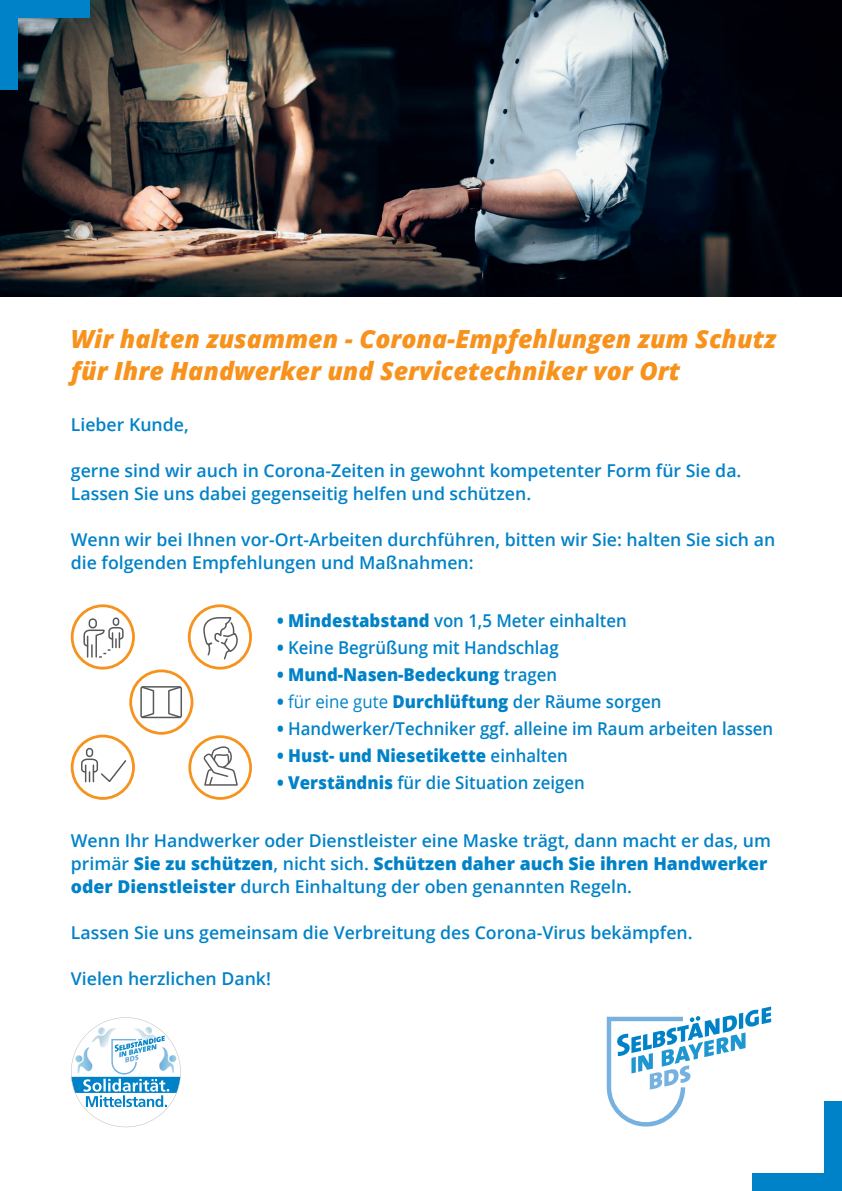
<style>
.page{position:relative;width:842px;height:1191px;background:#fff}
.page>*{position:absolute;margin:0;border:0;box-sizing:border-box;transform-origin:0 0}
.t1{font:italic 800 25px/32px "Open Sans";color:#f7931d}
.t2{font:600 17.7px/23px "Open Sans";color:#0082c8}
.t3{font:600 17.7px "Open Sans";color:#0082c8;scale:.95 1}
.t4{font:800 17.7px "Open Sans";color:#0082c8;scale:.95 1}
.s1{font-weight:800}
.s2{font-weight:600}
.s3{font-weight:400}
</style>
<div class="page">
<svg style="left:607px;top:1006px;width:164px;height:120px"></svg>
<div style="left:824px;top:1101px;width:18px;height:90px;background:#0082c8"></div>
<div style="left:753px;top:1173px;width:89px;height:18px;background:#0082c8"></div>
<svg style="left:71px;top:1017px;width:110px;height:110px"></svg>
<svg style="left:203px;top:617px;width:36px;height:43px"></svg>
<div style="left:188px;top:604px;width:64px;height:65px;border:3px solid #f7931d;border-radius:50%"></div>
<div style="left:129px;top:669px;width:64px;height:65px;border:3px solid #f7931d;border-radius:50%"></div>
<div style="left:140px;top:686px;width:42px;height:32px;border:1px solid #57585a;border-radius:2px"></div>
<svg style="left:140px;top:686px;width:15px;height:33px"></svg>
<svg style="left:167px;top:686px;width:15px;height:33px"></svg>
<div style="left:89px;top:618px;width:8px;height:10px;border:1px solid #57585a;border-radius:3px"></div>
<div style="left:113px;top:617px;width:6px;height:9px;border:1px solid #57585a;border-radius:3px"></div>
<svg style="left:83px;top:626px;width:41px;height:32px"></svg>
<div style="left:71px;top:604px;width:64px;height:65px;border:3px solid #f7931d;border-radius:50%"></div>
<svg style="left:204px;top:746px;width:34px;height:39px"></svg>
<div style="left:188px;top:735px;width:64px;height:65px;border:3px solid #f7931d;border-radius:50%"></div>
<div style="left:86px;top:748px;width:7px;height:9px;border:1px solid #57585a;border-radius:3px"></div>
<div style="left:71px;top:734px;width:64px;height:66px;border:3px solid #f7931d;border-radius:50%"></div>
<svg style="left:81px;top:758px;width:47px;height:25px"></svg>
<img style="left:0;top:0;width:842px;height:297px">
<div style="left:0;top:0;width:18px;height:89px;background:#0082c8"></div>
<div style="left:0;top:0;width:89px;height:18px;background:#0082c8"></div>
<h1 class="t1" style="left:71px;top:322px;width:707px">Wir halten zusammen - Corona-Empfehlungen zum Schutz für Ihre Handwerker und Servicetechniker vor Ort</h1>
<p class="t2" style="left:71px;top:412px;width:119px">Lieber Kunde,</p>
<p class="t2" style="left:71px;top:458px;width:672px">gerne sind wir auch in Corona-Zeiten in gewohnt kompetenter Form für Sie da.<br>Lassen Sie uns dabei gegenseitig helfen und schützen.</p>
<p class="t2" style="left:71px;top:527px;width:706px">Wenn wir bei Ihnen vor-Ort-Arbeiten durchführen, bitten wir Sie: halten Sie sich an die folgenden Empfehlungen und Maßnahmen:</p>
<p class="t3" style="left:277px;top:608px;width:369px"><span class="s1">• Mindestabstand</span> von 1,5 Meter einhalten</p>
<p class="t3" style="left:277px;top:635px;width:298px"><span class="s1">•</span> Keine Begrüßung mit Handschlag</p>
<p class="t4" style="left:277px;top:660px;width:296px">• Mund-Nasen-Bedeckung <span class="s2">tragen</span></p>
<p class="t3" style="left:277px;top:689px;width:406px"><span class="s1">•</span> <span class="s3">für eine gute</span> <span class="s1">Durchlüftung</span> der Räume sorgen</p>
<p class="t3" style="left:277px;top:716px;width:524px"><span class="s1">•</span> Handwerker/Techniker ggf. alleine im Raum arbeiten lassen</p>
<p class="t4" style="left:277px;top:741px;width:307px">• Hust- und Niesetikette <span class="s2">einhalten</span></p>
<p class="t3" style="left:277px;top:770px;width:325px"><span class="s1">• Verständnis</span> für die Situation zeigen</p>
<p class="t2" style="left:71px;top:828px;width:702px">Wenn Ihr Handwerker oder Dienstleister eine Maske trägt, dann macht er das, um primär <span class="s1">Sie zu schützen</span>, nicht sich. <span class="s1">Schützen daher auch Sie ihren Handwerker oder Dienstleister</span> durch Einhaltung der oben genannten Regeln.</p>
<p class="t2" style="left:71px;top:920px;width:623px">Lassen Sie uns gemeinsam die Verbreitung des Corona-Virus bekämpfen.</p>
<p class="t2" style="left:71px;top:966px;width:202px">Vielen herzlichen Dank!</p>
</div>
